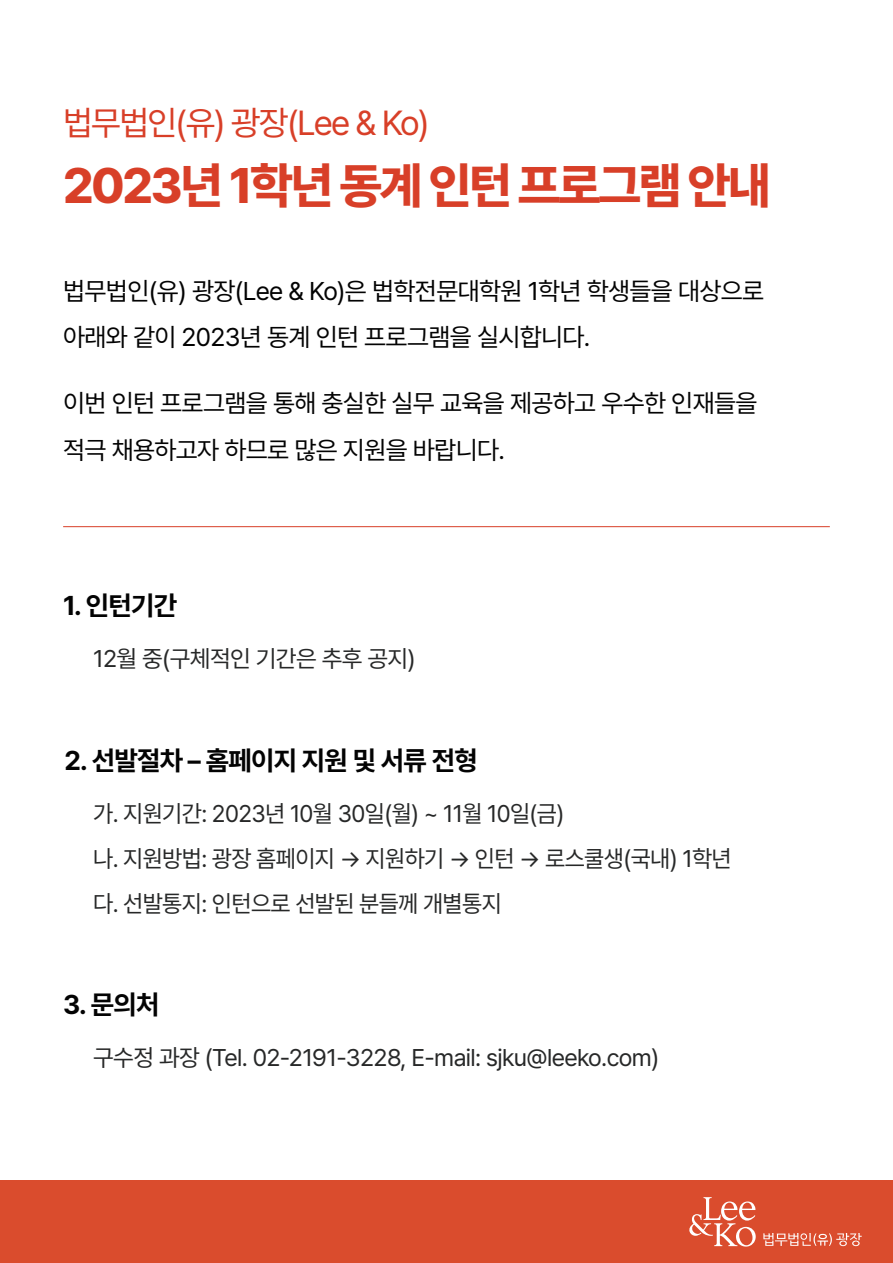
<style>
.page{position:relative;width:893px;height:1263px;background:#fff}
.page>*{position:absolute;margin:0;border:0;box-sizing:border-box;transform-origin:0 0}
.t1{font:800 49.5px "Pretendard";letter-spacing:-.05em;color:#d83f28}
.t2{font:34.5px "Pretendard";letter-spacing:-.05em;color:#d83f28}
.t3{font:700 27px "Pretendard";letter-spacing:-.025em;color:#030303}
.t4{font:25.5px/46.5px "Pretendard";letter-spacing:-.025em;color:#030303}
.t5{font:24px/45px "Pretendard";letter-spacing:-.025em;color:#272828}
</style>
<div class="page">
<div style="left:0;top:1181px;width:893px;height:82px;background:#da4c2d"></div>
<hr style="left:63px;top:526px;width:767px;height:1px;background:#d83f28">
<svg style="left:689px;top:1197px;width:67px;height:49px"></svg>
<svg style="left:763px;top:1233px;width:99px;height:13px"></svg>
<h2 class="t2" style="left:63px;top:98px;width:368px">법무법인(유) 광장(Lee &amp; Ko)</h2>
<h1 class="t1" style="left:63px;top:149px;width:709px">2023년 1학년 동계 인턴 프로그램 안내</h1>
<p class="t4" style="left:63px;top:267px;width:703px">법무법인(유) 광장(Lee &amp; Ko)은 법학전문대학원 1학년 학생들을 대상으로 아래와 같이 2023년 동계 인턴 프로그램을 실시합니다.</p>
<p class="t4" style="left:63px;top:379px;width:696px">이번 인턴 프로그램을 통해 충실한 실무 교육을 제공하고 우수한 인재들을 적극 채용하고자 하므로 많은 지원을 바랍니다.</p>
<p class="t3" style="left:63px;top:586px;width:115px">1. 인턴기간</p>
<p class="t5" style="left:93px;top:635px;width:324px">12월 중(구체적인 기간은 추후 공지)</p>
<p class="t3" style="left:64px;top:740px;width:415px">2. 선발절차 – 홈페이지 지원 및 서류 전형</p>
<p class="t5" style="left:93px;top:790px;width:640px">가. 지원기간: 2023년 10월 30일(월) ~ 11월 10일(금)<br>나. 지원방법: 광장 홈페이지 → 지원하기 → 인턴 → 로스쿨생(국내) 1학년 다. 선발통지: 인턴으로 선발된 분들께 개별통지</p>
<p class="t3" style="left:63px;top:985px;width:98px">3. 문의처</p>
<p class="t5" style="left:93px;top:1034px;width:568px">구수정 과장 (Tel. 02-2191-3228, E-mail: sjku@leeko.com)</p>
</div>
